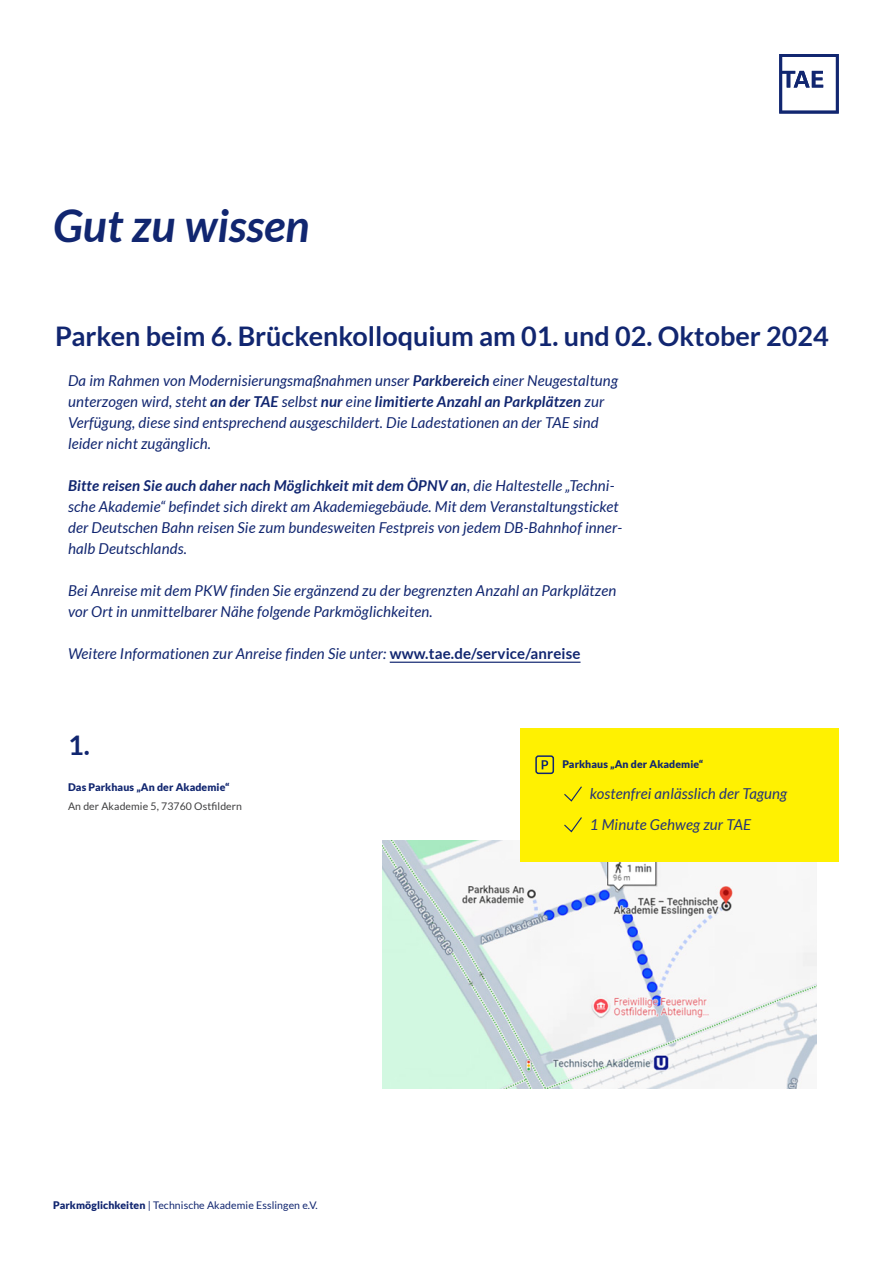
<style>
.page{position:relative;width:893px;height:1263px;background:#fff}
.page>*{position:absolute;margin:0;border:0;box-sizing:border-box;transform-origin:0 0}
.Inhalt_-_Titel_groß{font:italic 700 45px "Lato";color:#112670}
.Inhalt_-_Titel_groß-2{font:700 27px "Lato";color:#112670}
.Inhalt___Subheadline{font:italic 15px/21px "Lato";letter-spacing:.01em;color:#112670}
.Rückseite___Aufzählung{font:italic 15px "Lato";letter-spacing:.01em;color:#253478}
.Titel___Label_oben__Themenfeld{font:10.5px "Lato";letter-spacing:.01em;color:#112670}
.Inhalt___Zwischenüberschrift_kurz{font:900 10.5px "Lato";letter-spacing:.01em;color:#112670}
.Inhalt___Fließtext{font:10.5px "Lato";letter-spacing:.01em;color:#3e3e3f}
.s1{font-weight:700}
.s2{font-weight:700;font-style:normal}
.s3{font-weight:900}
</style>
<div class="page">
<img style="left:383px;top:840px;width:433px;height:249px">
<hr style="left:390px;top:662px;width:190px;height:1px;background:#112670">
<div style="left:520px;top:728px;width:319px;height:134px;background:#fff101"></div>
<svg style="left:564px;top:786px;width:18px;height:16px"></svg>
<svg style="left:564px;top:817px;width:18px;height:16px"></svg>
<div style="left:535px;top:755px;width:19px;height:19px;border:2px solid #112670;border-radius:2px"></div>
<svg style="left:542px;top:760px;width:6px;height:9px"></svg>
<svg style="left:779px;top:54px;width:60px;height:60px"></svg>
<p class="Inhalt_-_Titel_groß" style="left:53px;top:200px;width:258px">Gut zu wissen</p>
<p class="Inhalt_-_Titel_groß-2" style="left:55px;top:321px;width:775px">Parken beim 6. Brückenkolloquium am 01. und 02. Oktober 2024</p>
<p class="Inhalt___Subheadline" style="left:68px;top:371px;width:551px">Da im Rahmen von Modernisierungsmaßnahmen unser <span class="s1">Parkbereich</span> einer Neugestaltung unterzogen wird, steht <span class="s1">an der TAE</span> selbst <span class="s1">nur</span> eine <span class="s1">limitierte Anzahl an Parkplätzen</span> zur</p>
<p class="Inhalt___Subheadline" style="left:68px;top:413px;width:532px">Verfügung, diese sind entsprechend ausgeschildert. Die Ladestationen an der TAE sind leider nicht zugänglich.</p>
<p class="Inhalt___Subheadline" style="left:68px;top:476px;width:556px"><span class="s1">Bitte reisen Sie auch daher nach Möglichkeit mit dem ÖPNV an</span>, die Haltestelle „Techni&shy;sche Akademie“ befindet sich direkt am Akademiegebäude. Mit dem Veranstaltungsticket der Deutschen Bahn reisen Sie zum bundesweiten Festpreis von jedem DB-Bahnhof inner&shy;halb Deutschlands.</p>
<p class="Inhalt___Subheadline" style="left:68px;top:581px;width:550px">Bei Anreise mit dem PKW finden Sie ergänzend zu der begrenzten Anzahl an Parkplätzen vor Ort in unmittelbarer Nähe folgende Parkmöglichkeiten.</p>
<p class="Inhalt___Subheadline" style="left:68px;top:644px;width:514px">Weitere Informationen zur Anreise finden Sie unter: <span class="s2">www.tae.de/service/anreise</span></p>
<p class="Inhalt_-_Titel_groß-2" style="left:68px;top:730px;width:23px">1.</p>
<p class="Inhalt___Zwischenüberschrift_kurz" style="left:68px;top:780px;width:163px">Das Parkhaus „An der Akademie“</p>
<p class="Inhalt___Fließtext" style="left:68px;top:800px;width:176px">An der Akademie 5, 73760 Ostfildern</p>
<p class="Titel___Label_oben__Themenfeld" style="left:53px;top:1199px;width:266px"><span class="s3">Parkmöglichkeiten</span> | Technische Akademie Esslingen e.V.</p>
<p class="Inhalt___Zwischenüberschrift_kurz" style="left:562px;top:758px;width:142px">Parkhaus „An der Akademie“</p>
<p class="Rückseite___Aufzählung" style="left:590px;top:785px;width:199px">kostenfrei anlässlich der Tagung</p>
<p class="Rückseite___Aufzählung" style="left:590px;top:816px;width:163px">1 Minute Gehweg zur TAE</p>
</div>
